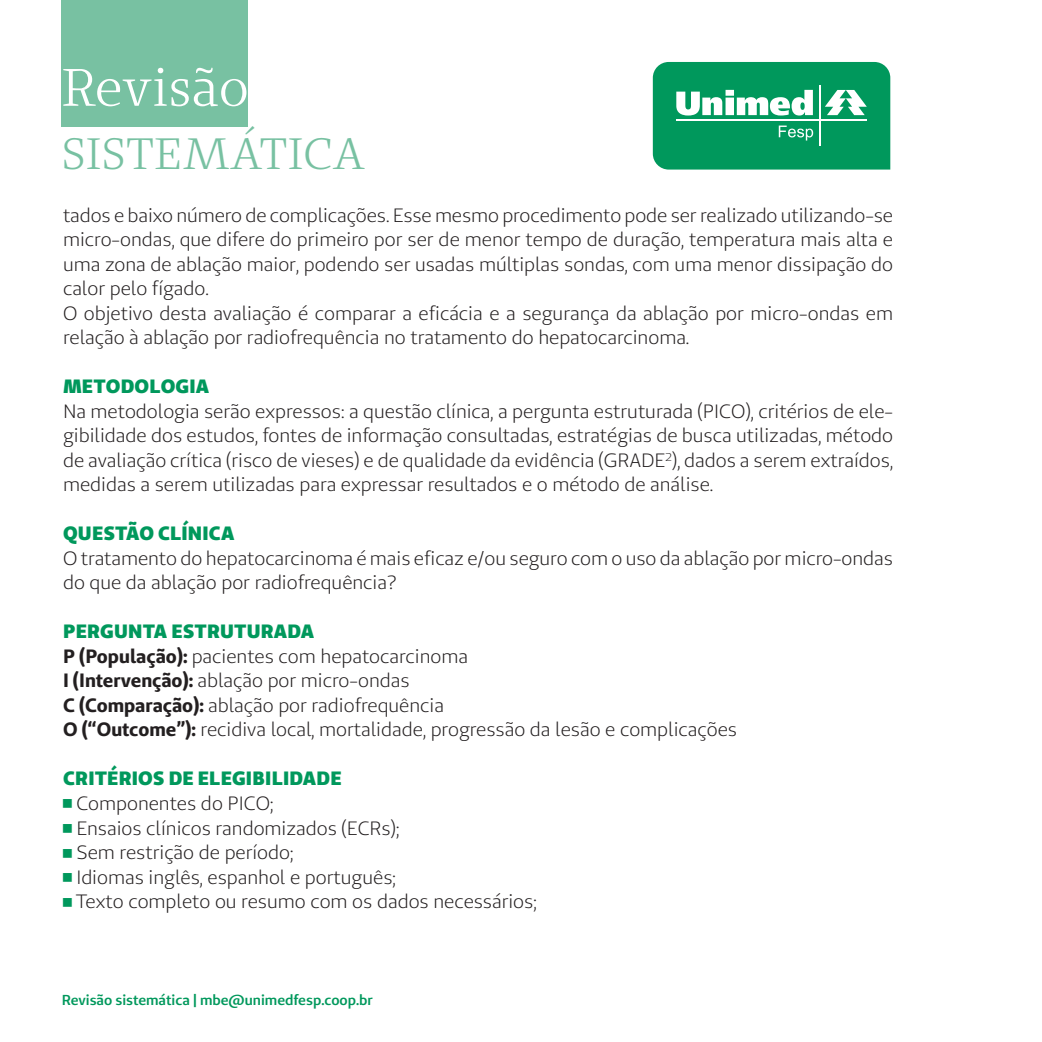
<style>
.page{position:relative;width:1042px;height:1042px;background:#fff}
.page>*{position:absolute;margin:0;border:0;box-sizing:border-box;transform-origin:0 0}
.t1{font:52.5px "Unimed Serif";color:#fff}
.t2{font:43.75px "Unimed Serif";letter-spacing:.01em;color:#78c1a2}
.Texto{font:19.25px/24.5px "Unimed Sans";color:#231f20;text-align:justify}
.Intertítulo{font:900 19.25px "Unimed Sans";letter-spacing:.01em;color:#00985c}
.t3{font:600 14.35px "Unimed Sans";color:#00985c}
.s1{font-weight:700}
</style>
<div class="page">
<div style="left:61px;top:0;width:187px;height:127px;background:#78c1a2"></div>
<svg style="left:652px;top:62px;width:239px;height:108px"></svg>
<h1 class="t1" style="left:62px;top:54px;width:189px">Revisão</h1>
<h2 class="t2" style="left:62px;top:126px;width:305px">SISTEMÁTICA</h2>
<p class="Texto" style="left:63px;top:203px;width:831px">tados e baixo número de complicações. Esse mesmo procedimento pode ser realizado utilizando-se micro-ondas, que difere do primeiro por ser de menor tempo de duração, temperatura mais alta e uma zona de ablação maior, podendo ser usadas múltiplas sondas, com uma menor dissipação do calor pelo fígado.</p>
<p class="Texto" style="left:63px;top:301px;width:831px">O objetivo desta avaliação é comparar a eficácia e a segurança da ablação por micro-ondas em relação à ablação por radiofrequência no tratamento do hepatocarcinoma.</p>
<p class="Intertítulo" style="left:63px;top:374px;width:148px">METODOLOGIA</p>
<p class="Texto" style="left:63px;top:399px;width:831px">Na metodologia serão expressos: a questão clínica, a pergunta estruturada (PICO), critérios de ele&shy;gibilidade dos estudos, fontes de informação consultadas, estratégias de busca utilizadas, método de avaliação crítica (risco de vieses) e de qualidade da evidência (GRADE<sup>2</sup>), dados a serem extraídos, medidas a serem utilizadas para expressar resultados e o método de análise.</p>
<p class="Intertítulo" style="left:63px;top:521px;width:173px">QUESTÃO CLÍNICA</p>
<p class="Texto" style="left:63px;top:546px;width:831px">O tratamento do hepatocarcinoma é mais eficaz e/ou seguro com o uso da ablação por micro-ondas do que da ablação por radiofrequência?</p>
<p class="Intertítulo" style="left:63px;top:619px;width:253px">PERGUNTA ESTRUTURADA</p>
<p class="Texto" style="left:63px;top:644px;width:407px"><span class="s1">P (População):</span> pacientes com hepatocarcinoma</p>
<p class="Texto" style="left:63px;top:668px;width:348px"><span class="s1">I (Intervenção):</span> ablação por micro-ondas</p>
<p class="Texto" style="left:63px;top:693px;width:382px"><span class="s1">C (Comparação):</span> ablação por radiofrequência</p>
<p class="Texto" style="left:63px;top:717px;width:675px"><span class="s1">O (“Outcome”):</span> recidiva local, mortalidade, progressão da lesão e complicações</p>
<p class="Intertítulo" style="left:63px;top:766px;width:280px">CRITÉRIOS DE ELEGIBILIDADE</p>
<p class="Texto" style="left:76px;top:791px;width:199px">Componentes do PICO;</p>
<p class="Texto" style="left:76px;top:815px;width:325px">Ensaios clínicos randomizados (ECRs);</p>
<p class="Texto" style="left:76px;top:840px;width:219px">Sem restrição de período;</p>
<p class="Texto" style="left:76px;top:864px;width:321px">Idiomas inglês, espanhol e português;</p>
<p class="Texto" style="left:76px;top:889px;width:462px">Texto completo ou resumo com os dados necessários;</p>
<p class="t3" style="left:62px;top:990px;width:313px">Revisão sistemática | mbe@unimedfesp.coop.br</p>
</div>
